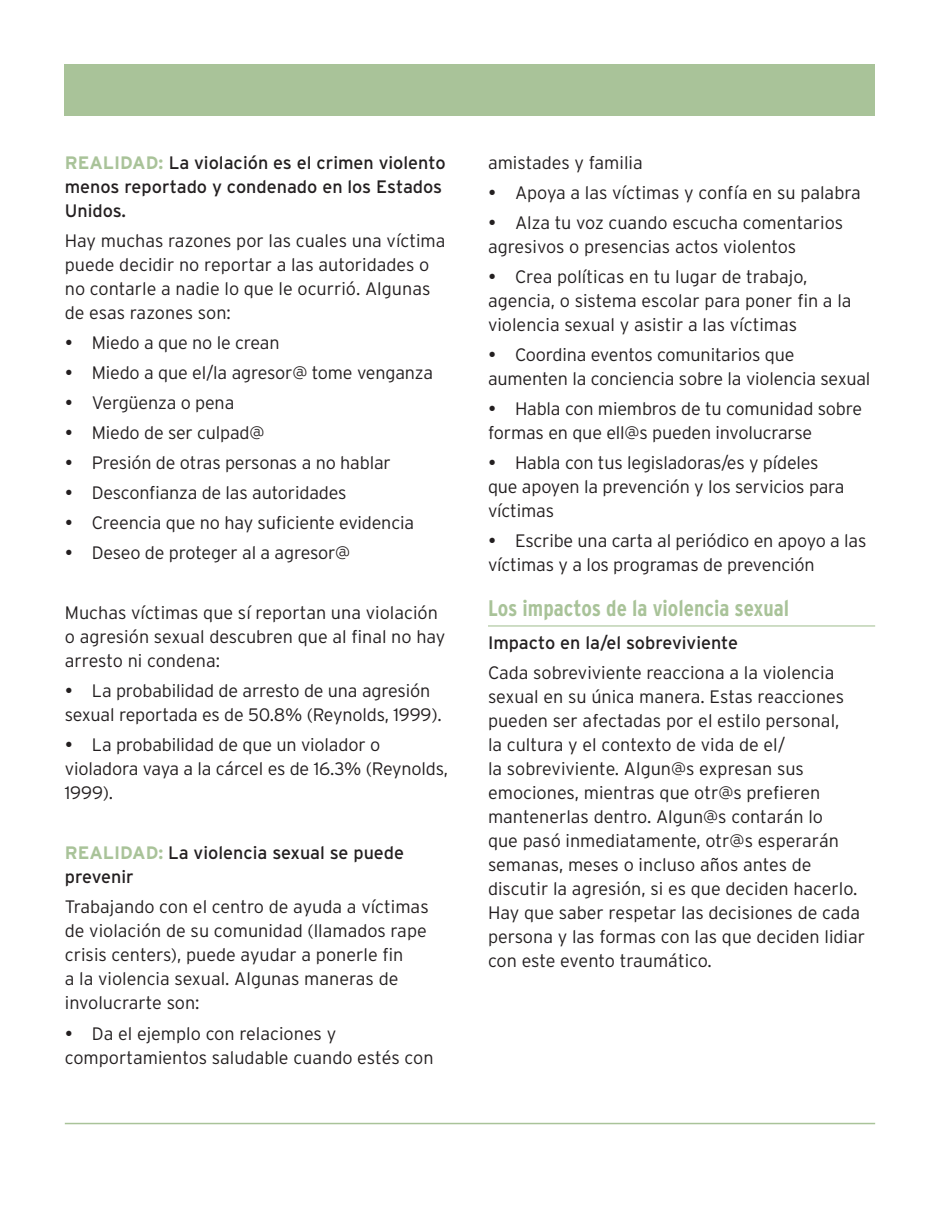
<style>
.page{position:relative;width:940px;height:1210px;background:#fff}
.page>*{position:absolute;margin:0;border:0;box-sizing:border-box;transform-origin:0 0}
.Subhead_w__rule__Ove{font:700 condensed 22.5px "Interstate";color:#a9c399}
.Body_bullet{font:300 18px/24px "Interstate";letter-spacing:-.01em;color:#231f20}
.Body_text{font:300 18px/24px "Interstate";color:#231f20}
.Body_text-2{font:18px/24px "Interstate";color:#231f20}
.s1{font-weight:700;color:#a9c399}
</style>
<div class="page">
<div style="left:65px;top:65px;width:810px;height:51px;background:#a9c399"></div>
<hr style="left:65px;top:1122px;width:810px;height:2px;background:#a9c399">
<hr style="left:488px;top:625px;width:387px;height:1px;background:#a9c399">
<p class="Body_text-2" style="left:65px;top:151px;width:382px"><span class="s1">REALIDAD:</span> La violación es el crimen violento menos reportado y condenado en los Estados<br>Unidos.</p>
<p class="Body_text" style="left:65px;top:229px;width:382px">Hay muchas razones por las cuales una víctima puede decidir no reportar a las autoridades o no contarle a nadie lo que le ocurrió. Algunas de esas razones son:</p>
<p class="Body_bullet" style="left:92px;top:331px;width:189px">Miedo a que no le crean</p>
<p class="Body_bullet" style="left:92px;top:361px;width:343px">Miedo a que el/la agresor@ tome venganza</p>
<p class="Body_bullet" style="left:92px;top:391px;width:144px">Vergüenza o pena</p>
<p class="Body_bullet" style="left:92px;top:421px;width:174px">Miedo de ser culpad@</p>
<p class="Body_bullet" style="left:92px;top:451px;width:300px">Presión de otras personas a no hablar</p>
<p class="Body_bullet" style="left:92px;top:481px;width:256px">Desconfianza de las autoridades</p>
<p class="Body_bullet" style="left:92px;top:511px;width:324px">Creencia que no hay suficiente evidencia</p>
<p class="Body_bullet" style="left:92px;top:541px;width:260px">Deseo de proteger al a agresor@</p>
<p class="Body_text" style="left:65px;top:601px;width:382px">Muchas víctimas que sí reportan una violación o agresión sexual descubren que al final no hay arresto ni condena:</p>
<p class="Body_bullet" style="left:65px;top:679px;width:378px;text-indent:27px">La probabilidad de arresto de una agresión sexual reportada es de 50.8% (Reynolds, 1999).</p>
<p class="Body_bullet" style="left:65px;top:733px;width:385px;text-indent:27px">La probabilidad de que un violador o violadora vaya a la cárcel es de 16.3% (Reynolds,<br>1999).</p>
<p class="Body_text-2" style="left:65px;top:841px;width:341px"><span class="s1">REALIDAD:</span> La violencia sexual se puede prevenir</p>
<p class="Body_text" style="left:65px;top:895px;width:365px">Trabajando con el centro de ayuda a víctimas de violación de su comunidad (llamados rape crisis centers), puede ayudar a ponerle fin<br>a la violencia sexual. Algunas maneras de involucrarte son:</p>
<p class="Body_bullet" style="left:65px;top:1021px;width:370px;text-indent:27px">Da el ejemplo con relaciones y comportamientos saludable cuando estés con</p>
<p class="Body_bullet" style="left:488px;top:151px;width:156px">amistades y familia</p>
<p class="Body_bullet" style="left:515px;top:181px;width:347px">Apoya a las víctimas y confía en su palabra</p>
<p class="Body_bullet" style="left:488px;top:211px;width:356px;text-indent:27px">Alza tu voz cuando escucha comentarios agresivos o presencias actos violentos</p>
<p class="Body_bullet" style="left:488px;top:265px;width:365px;text-indent:27px">Crea políticas en tu lugar de trabajo, agencia, o sistema escolar para poner fin a la violencia sexual y asistir a las víctimas</p>
<p class="Body_bullet" style="left:488px;top:343px;width:384px;text-indent:27px">Coordina eventos comunitarios que aumenten la conciencia sobre la violencia sexual</p>
<p class="Body_bullet" style="left:488px;top:397px;width:375px;text-indent:27px">Habla con miembros de tu comunidad sobre formas en que ell@s pueden involucrarse</p>
<p class="Body_bullet" style="left:488px;top:451px;width:358px;text-indent:27px">Habla con tus legisladoras/es y pídeles que apoyen la prevención y los servicios para víctimas</p>
<p class="Body_bullet" style="left:488px;top:529px;width:380px;text-indent:27px">Escribe una carta al periódico en apoyo a las víctimas y a los programas de prevención</p>
<p class="Subhead_w__rule__Ove" style="left:488px;top:596px;width:303px">Los impactos de la violencia sexual</p>
<p class="Body_text-2" style="left:488px;top:631px;width:252px">Impacto en la/el sobreviviente</p>
<p class="Body_text" style="left:488px;top:661px;width:379px">Cada sobreviviente reacciona a la violencia sexual en su única manera. Estas reacciones pueden ser afectadas por el estilo personal,<br>la cultura y el contexto de vida de el/<br>la sobreviviente. Algun@s expresan sus emociones, mientras que otr@s prefieren mantenerlas dentro. Algun@s contarán lo<br>que pasó inmediatamente, otr@s esperarán semanas, meses o incluso años antes de discutir la agresión, si es que deciden hacerlo.<br>Hay que saber respetar las decisiones de cada persona y las formas con las que deciden lidiar con este evento traumático.</p>
</div>
